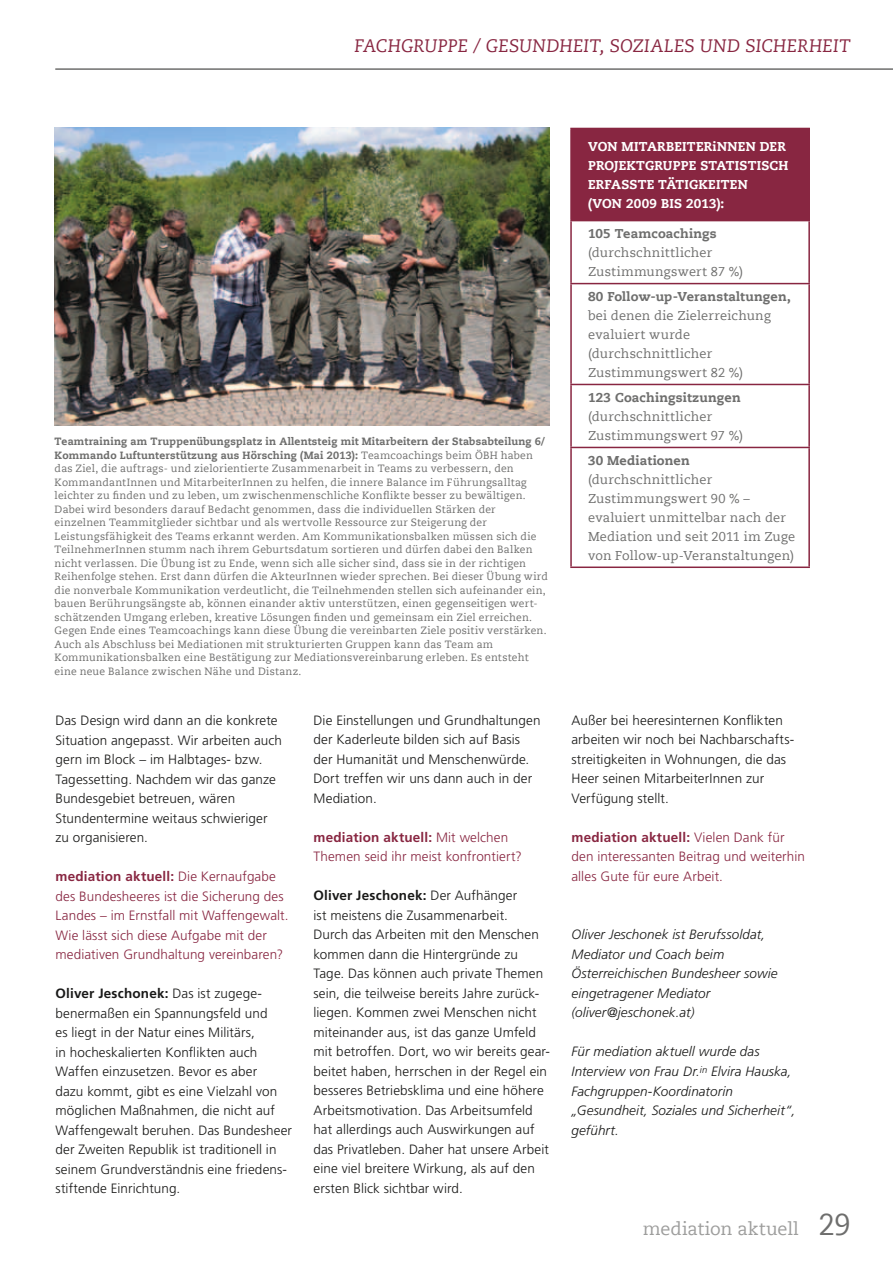
<style>
.page{position:relative;width:893px;height:1263px;background:#fff}
.page>*{position:absolute;margin:0;border:0;box-sizing:border-box;transform-origin:0 0}
.t1{font:italic 18px "Caecilia Com 56";letter-spacing:.01em;color:#882641}
.t2{font:18px "Caecilia Com 55 Roman";letter-spacing:-.005em;color:#9d9d9c}
.t3{font:300 13.5px/19.5px "Frutiger LT Pro";letter-spacing:.01em;color:#191918}
.t4{font:300 13.5px/19.5px "Frutiger LT Pro";letter-spacing:.005em;color:#882641}
.t5{font:italic 300 13.5px/19.5px "Frutiger LT Pro";letter-spacing:.005em;color:#191918}
.t6{font:12.75px/18.9px "Caecilia Com 55 Roman";letter-spacing:.015em;color:#6e6e6d}
.t7{font:800 12.75px/18.9px "Caecilia Com 85";letter-spacing:.025em;color:#fff}
.t8{font:800 12.75px "Caecilia Com 85";letter-spacing:.01em;color:#6e6e6d}
.t9{font:10.5px/13.5px "Caecilia Com 55 Roman";letter-spacing:.02em;color:#6e6e6d}
.t10{font:800 10.5px/13.5px "Caecilia Com 85";letter-spacing:.015em;color:#6e6e6d}
.s1{font-family:"Caecilia Com 55 Roman";font-weight:400}
.s2{font-weight:700}
.s3{font-size:30px;color:#6e6e6d}
</style>
<div class="page">
<hr style="left:55px;top:68px;width:838px;height:2px;background:#6e6e6d">
<div style="left:571px;top:128px;width:238px;height:93px;background:#882641"></div>
<svg style="left:572px;top:221px;width:236px;height:228px"></svg>
<hr style="left:570px;top:128px;width:240px;height:1px;background:#882641">
<hr style="left:570px;top:220px;width:240px;height:1px;background:#882641">
<hr style="left:570px;top:283px;width:240px;height:1px;background:#882641">
<hr style="left:570px;top:384px;width:240px;height:1px;background:#882641">
<hr style="left:570px;top:447px;width:240px;height:1px;background:#882641">
<hr style="left:570px;top:566px;width:240px;height:2px;background:#882641">
<hr style="left:570px;top:129px;width:2px;height:91px;background:#882641">
<hr style="left:808px;top:129px;width:2px;height:91px;background:#882641">
<hr style="left:570px;top:221px;width:2px;height:62px;background:#882641">
<hr style="left:808px;top:221px;width:2px;height:62px;background:#882641">
<hr style="left:570px;top:284px;width:2px;height:100px;background:#882641">
<hr style="left:808px;top:284px;width:2px;height:100px;background:#882641">
<hr style="left:570px;top:385px;width:2px;height:62px;background:#882641">
<hr style="left:808px;top:385px;width:2px;height:62px;background:#882641">
<hr style="left:570px;top:448px;width:2px;height:118px;background:#882641">
<hr style="left:808px;top:448px;width:2px;height:118px;background:#882641">
<img style="left:55px;top:128px;width:495px;height:297px">
<h1 class="t1" style="left:355px;top:34px;width:497px">FACHGRUPPE / GESUNDHEIT, SOZIALES UND SICHERHEIT</h1>
<p class="t10" style="left:55px;top:434px;width:492px">Teamtraining am Truppenübungsplatz in Allentsteig mit Mitarbeitern der Stabsabteilung 6/<br>Kommando Luftunterstützung aus Hörsching (Mai 2013): <span class="s1">Teamcoachings beim ÖBH haben</span></p>
<p class="t9" style="left:55px;top:462px;width:495px">das Ziel, die auftrags- und zielorientierte Zusammenarbeit in Teams zu verbessern, den KommandantInnen und MitarbeiterInnen zu helfen, die innere Balance im Führungsalltag leichter zu finden und zu leben, um zwischenmenschliche Konflikte besser zu bewältigen.<br>Dabei wird besonders darauf Bedacht genommen, dass die individuellen Stärken der einzelnen Teammitglieder sichtbar und als wertvolle Ressource zur Steigerung der Leistungsfähigkeit des Teams erkannt werden. Am Kommunikationsbalken müssen sich die TeilnehmerInnen stumm nach ihrem Geburtsdatum sortieren und dürfen dabei den Balken nicht verlassen. Die Übung ist zu Ende, wenn sich alle sicher sind, dass sie in der richtigen Reihenfolge stehen. Erst dann dürfen die AkteurInnen wieder sprechen. Bei dieser Übung wird die nonverbale Kommunikation verdeutlicht, die Teilnehmenden stellen sich aufeinander ein, bauen Berührungsängste ab, können einander aktiv unterstützen, einen gegenseitigen wert&shy;schätzenden Umgang erleben, kreative Lösungen finden und gemeinsam ein Ziel erreichen.<br>Gegen Ende eines Teamcoachings kann diese Übung die vereinbarten Ziele positiv verstärken.<br>Auch als Abschluss bei Mediationen mit strukturierten Gruppen kann das Team am Kommunikationsbalken eine Bestätigung zur Mediationsvereinbarung erleben. Es entsteht eine neue Balance zwischen Nähe und Distanz.</p>
<p class="t3" style="left:55px;top:711px;width:228px">Das Design wird dann an die konkrete Situation angepasst. Wir arbeiten auch gern im Block – im Halbtages- bzw.<br>Tagessetting. Nachdem wir das ganze Bundesgebiet betreuen, wären Stundentermine weitaus schwieriger zu organisieren.</p>
<p class="t4" style="left:55px;top:867px;width:235px"><span class="s2">mediation aktuell:</span> Die Kernaufgabe des Bundesheeres ist die Sicherung des Landes – im Ernstfall mit Waffengewalt.<br>Wie lässt sich diese Aufgabe mit der mediativen Grundhaltung vereinbaren?</p>
<p class="t3" style="left:55px;top:984px;width:238px"><span class="s2">Oliver Jeschonek:</span> Das ist zugege&shy;benermaßen ein Spannungsfeld und<br>es liegt in der Natur eines Militärs,<br>in hocheskalierten Konflikten auch Waffen einzusetzen. Bevor es aber<br>dazu kommt, gibt es eine Vielzahl von möglichen Maßnahmen, die nicht auf Waffengewalt beruhen. Das Bundesheer der Zweiten Republik ist traditionell in seinem Grundverständnis eine friedens&shy;stiftende Einrichtung.</p>
<p class="t3" style="left:313px;top:711px;width:229px">Die Einstellungen und Grundhaltungen der Kaderleute bilden sich auf Basis der Humanität und Menschenwürde.<br>Dort treffen wir uns dann auch in der<br>Mediation.</p>
<p class="t4" style="left:313px;top:828px;width:210px"><span class="s2">mediation aktuell:</span> Mit welchen<br>Themen seid ihr meist konfrontiert?</p>
<p class="t3" style="left:313px;top:886px;width:238px"><span class="s2">Oliver Jeschonek:</span> Der Aufhänger<br>ist meistens die Zusammenarbeit.<br>Durch das Arbeiten mit den Menschen kommen dann die Hintergründe zu Tage. Das können auch private Themen sein, die teilweise bereits Jahre zurück&shy;liegen. Kommen zwei Menschen nicht miteinander aus, ist das ganze Umfeld mit betroffen. Dort, wo wir bereits gear&shy;beitet haben, herrschen in der Regel ein besseres Betriebsklima und eine höhere Arbeitsmotivation. Das Arbeitsumfeld hat allerdings auch Auswirkungen auf das Privatleben. Daher hat unsere Arbeit eine viel breitere Wirkung, als auf den ersten Blick sichtbar wird.</p>
<p class="t7" style="left:588px;top:137px;width:199px">Von Mitarbeiterinnen der<br>Proje ktgruppe</p>
<p class="t7" style="left:700px;top:156px;width:90px">statistisch</p>
<p class="t7" style="left:588px;top:175px;width:161px;text-indent:50px">te Tätigkeiten (von 2009 bis</p>
<p class="t7" style="left:588px;top:175px;width:33px">erfass</p>
<p class="t7" style="left:686px;top:194px;width:40px">2013):</p>
<p class="t8" style="left:588px;top:225px;width:130px">105 Teamcoachings</p>
<p class="t6" style="left:588px;top:243px;width:157px">(durchschnittlicher<br>Zustimmungswert 87 %)</p>
<p class="t8" style="left:588px;top:288px;width:204px">80 Follow-up-Veranstaltungen,</p>
<p class="t6" style="left:588px;top:306px;width:184px">bei denen die Zielerreichung evaluiert wurde (durchschnittlicher<br>Zustimmungswert 82 %)</p>
<p class="t8" style="left:588px;top:389px;width:154px">123 Coachingsitzungen</p>
<p class="t6" style="left:588px;top:407px;width:157px">(durchschnittlicher<br>Zustimmungswert 97 %)</p>
<p class="t8" style="left:588px;top:452px;width:103px">30 Mediationen</p>
<p class="t6" style="left:588px;top:470px;width:209px">(durchschnittlicher<br>Zustimmungswert 90 % – evaluiert unmittelbar nach der<br>Mediation und seit 2011 im Zuge von Follow-up-Veranstaltungen)</p>
<p class="t3" style="left:571px;top:710px;width:224px">Außer bei heeresinternen Konflikten arbeiten wir noch bei Nachbarschafts&shy;streitigkeiten in Wohnungen, die das Heer seinen MitarbeiterInnen zur Verfügung stellt.</p>
<p class="t4" style="left:571px;top:827px;width:235px"><span class="s2">mediation aktuell:</span> Vielen Dank für den interessanten Beitrag und weiterhin alles Gute für eure Arbeit.</p>
<p class="t5" style="left:571px;top:925px;width:208px">Oliver Jeschonek ist Berufssoldat,<br>Mediator und Coach beim<br>Österreichischen Bundesheer sowie eingetragener Mediator (oliver@jeschonek.at)</p>
<p class="t5" style="left:571px;top:1042px;width:225px">Für mediation aktuell wurde das<br>Interview von Frau Dr.<sup>in</sup> Elvira Hauska,<br>Fachgruppen-Koordinatorin „Gesundheit, Soziales und Sicherheit“, geführt.</p>
<h1 class="t2" style="left:643px;top:1217px;width:209px">mediation aktuell <span class="s3">29</span></h1>
</div>
